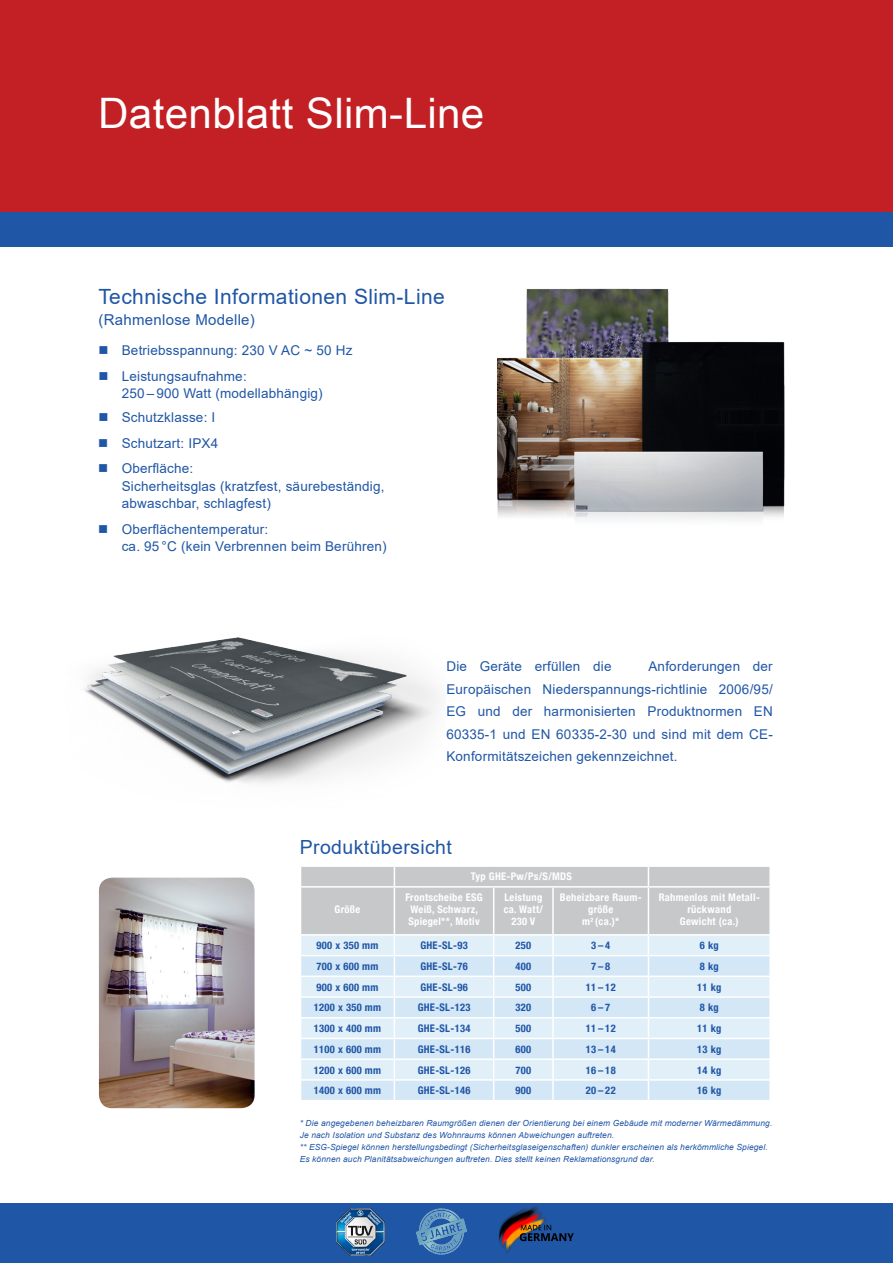
<style>
.page{position:relative;width:893px;height:1263px;background:#fff}
.page>*{position:absolute;margin:0;border:0;box-sizing:border-box;transform-origin:0 0}
.t1{font:42px "Arial Unicode MS";letter-spacing:.01em;color:#fff}
.t2{font:21px "Arial";letter-spacing:.02em;color:#2056a6}
.t3{font:19.5px "Arial";letter-spacing:.02em;color:#2056a6}
.t4{font:15px "Arial";letter-spacing:.02em;color:#2056a6}
.t5{font:13.5px/22.5px "Arial";letter-spacing:.015em;color:#2056a6}
.t6{font:700 condensed 10.5px "Helvetica Neue";letter-spacing:.03em;color:#2056a6}
.t7{font:700 condensed 10.5px/12px "Helvetica Neue";letter-spacing:.03em;color:#fff;text-align:center}
.t8{font:italic 8.4px/12px "Arial";letter-spacing:.015em;color:#2056a6}
</style>
<div class="page">
<div style="left:0;top:0;width:893px;height:213px;background:#c32025"></div>
<div style="left:0;top:213px;width:893px;height:34px;background:#2056a6"></div>
<div style="left:0;top:1203px;width:893px;height:60px;background:#2056a6"></div>
<img style="left:100px;top:879px;width:153px;height:228px">
<div style="left:91px;top:870px;width:171px;height:246px;border:8px solid #fff;border-radius:17px"></div>
<svg style="left:301px;top:866px;width:469px;height:234px;background:#d7e2eb"></svg>
<hr style="left:394px;top:886px;width:100px;height:1px;background:#fff">
<hr style="left:494px;top:886px;width:59px;height:1px;background:#fff">
<hr style="left:553px;top:886px;width:95px;height:1px;background:#fff">
<img style="left:497px;top:288px;width:288px;height:232px">
<img style="left:84px;top:637px;width:354px;height:147px">
<img style="left:337px;top:1208px;width:47px;height:47px">
<img style="left:416px;top:1208px;width:51px;height:47px">
<img style="left:499px;top:1206px;width:75px;height:47px">
<h1 class="t1" style="left:98px;top:83px;width:388px">Datenblatt Slim-Line</h1>
<h2 class="t2" style="left:98px;top:282px;width:348px">Technische Informationen Slim-Line</h2>
<p class="t4" style="left:98px;top:310px;width:158px">(Rahmenlose Modelle)</p>
<p class="t5" style="left:122px;top:337px;width:232px;line-height:25.8px">Betriebsspannung: 230 V AC ~ 50 Hz<br>Leistungsaufnahme:</p>
<p class="t5" style="left:122px;top:382px;width:203px;line-height:23.5px">250 – 900 Watt (modellabhängig)<br>Schutzklasse: I</p>
<p class="t5" style="left:122px;top:430px;width:98px;line-height:25.8px">Schutzart: IPX4<br>Oberfläche:</p>
<p class="t5" style="left:122px;top:477px;width:264px;line-height:17.2px">Sicherheitsglas (kratzfest, säurebeständig, abwaschbar, schlagfest)</p>
<p class="t5" style="left:122px;top:520px;width:267px;line-height:17.2px">Oberflächentemperatur:<br>ca. 95 °C (kein Verbrennen beim Berühren)</p>
<p class="t5" style="left:446px;top:655px;width:328px;text-align:justify;text-indent:202px">Anforderungen der Europäischen Niederspannungs-richtlinie 2006/95/ EG und der harmonisierten Produktnormen EN 60335-1 und EN 60335-2-30 und sind mit dem CE-Konformitätszeichen gekennzeichnet.</p>
<p class="t5" style="left:446px;top:655px;width:167px">Die Geräte erfüllen die</p>
<h3 class="t3" style="left:300px;top:833px;width:154px">Produktübersicht</h3>
<p class="t7" style="left:471px;top:870px;width:103px">Typ GHE-Pw/Ps/S/MDS</p>
<p class="t7" style="left:335px;top:903px;width:27px">Größe</p>
<p class="t7" style="left:405px;top:891px;width:79px;text-align:left">Frontscheibe ESG<br>Weiß, Schwarz,<br>Spiegel**, Motiv</p>
<p class="t7" style="left:504px;top:891px;width:41px">Leistung ca. Watt/<br>230 V</p>
<p class="t7" style="left:560px;top:891px;width:83px">Beheizbare Raum&shy;größe<br>m<sup>2</sup> (ca.)*</p>
<p class="t7" style="left:659px;top:891px;width:103px">Rahmenlos mit Metall&shy;rückwand<br>Gewicht (ca.)</p>
<p class="t6" style="left:316px;top:939px;width:64px">900 x 350 mm</p>
<p class="t6" style="left:420px;top:939px;width:49px">GHE-SL-93</p>
<p class="t6" style="left:515px;top:939px;width:17px">250</p>
<p class="t6" style="left:591px;top:939px;width:21px">3–4</p>
<p class="t6" style="left:700px;top:939px;width:21px">6 kg</p>
<p class="t6" style="left:316px;top:960px;width:64px">700 x 600 mm</p>
<p class="t6" style="left:420px;top:960px;width:49px">GHE-SL-76</p>
<p class="t6" style="left:515px;top:960px;width:17px">400</p>
<p class="t6" style="left:591px;top:960px;width:21px">7–8</p>
<p class="t6" style="left:700px;top:960px;width:21px">8 kg</p>
<p class="t6" style="left:316px;top:980px;width:64px">900 x 600 mm</p>
<p class="t6" style="left:420px;top:980px;width:49px">GHE-SL-96</p>
<p class="t6" style="left:515px;top:980px;width:17px">500</p>
<p class="t6" style="left:586px;top:980px;width:31px">11–12</p>
<p class="t6" style="left:697px;top:980px;width:26px">11 kg</p>
<p class="t6" style="left:314px;top:1001px;width:69px">1200 x 350 mm</p>
<p class="t6" style="left:418px;top:1001px;width:54px">GHE-SL-123</p>
<p class="t6" style="left:515px;top:1001px;width:17px">320</p>
<p class="t6" style="left:591px;top:1001px;width:21px">6–7</p>
<p class="t6" style="left:700px;top:1001px;width:21px">8 kg</p>
<p class="t6" style="left:314px;top:1022px;width:69px">1300 x 400 mm</p>
<p class="t6" style="left:418px;top:1022px;width:54px">GHE-SL-134</p>
<p class="t6" style="left:515px;top:1022px;width:17px">500</p>
<p class="t6" style="left:586px;top:1022px;width:31px">11–12</p>
<p class="t6" style="left:697px;top:1022px;width:26px">11 kg</p>
<p class="t6" style="left:314px;top:1043px;width:69px">1100 x 600 mm</p>
<p class="t6" style="left:418px;top:1043px;width:54px">GHE-SL-116</p>
<p class="t6" style="left:515px;top:1043px;width:17px">600</p>
<p class="t6" style="left:586px;top:1043px;width:31px">13–14</p>
<p class="t6" style="left:697px;top:1043px;width:26px">13 kg</p>
<p class="t6" style="left:314px;top:1063px;width:69px">1200 x 600 mm</p>
<p class="t6" style="left:418px;top:1063px;width:54px">GHE-SL-126</p>
<p class="t6" style="left:515px;top:1063px;width:17px">700</p>
<p class="t6" style="left:586px;top:1063px;width:31px">16–18</p>
<p class="t6" style="left:697px;top:1063px;width:26px">14 kg</p>
<p class="t6" style="left:314px;top:1084px;width:69px">1400 x 600 mm</p>
<p class="t6" style="left:418px;top:1084px;width:54px">GHE-SL-146</p>
<p class="t6" style="left:515px;top:1084px;width:17px">900</p>
<p class="t6" style="left:586px;top:1084px;width:31px">20–22</p>
<p class="t6" style="left:697px;top:1084px;width:26px">16 kg</p>
<p class="t8" style="left:300px;top:1117px;width:474px">* Die angegebenen beheizbaren Raumgrößen dienen der Orientierung bei einem Gebäude mit moderner Wärmedämmung.<br>Je nach Isolation und Substanz des Wohnraums können Abweichungen auftreten.<br>** ESG-Spiegel können herstellungsbedingt (Sicherheitsglaseigenschaften) dunkler erscheinen als herkömmliche Spiegel.<br>Es können auch Planitätsabweichungen auftreten. Dies stellt keinen Reklamationsgrund dar.</p>
</div>
